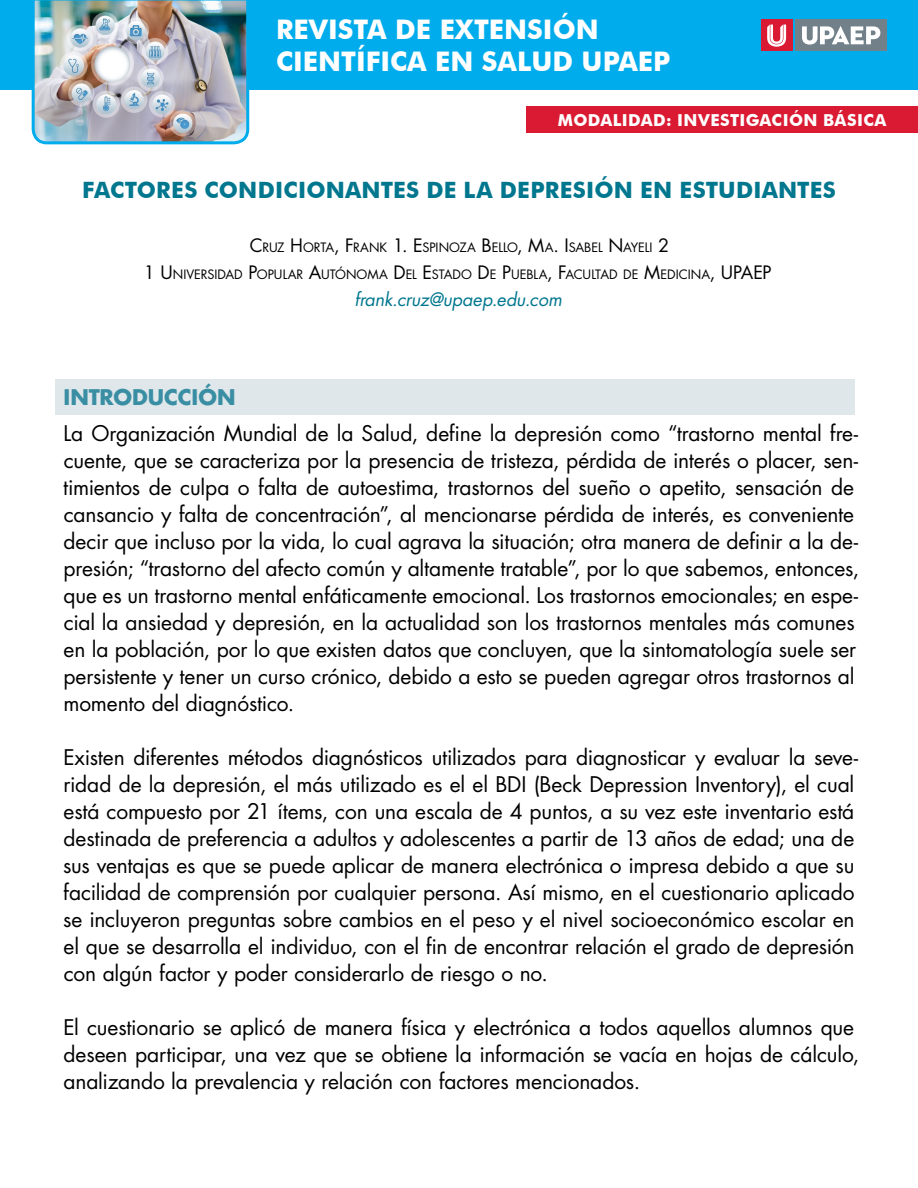
<style>
.page{position:relative;width:918px;height:1188px;background:#fff}
.page>*{position:absolute;margin:0;border:0;box-sizing:border-box;transform-origin:0 0}
.t1{font:700 27px/32.4px "Futura BT";color:#fff}
.título{font:700 22.5px "Futura BT";letter-spacing:.01em;color:#00778e}
.cuerpo{font:21px/27px "Futura Std";letter-spacing:-.005em;color:#000}
.apartado{font:700 21px "Futura Std";letter-spacing:-.005em;color:#3a8ea3}
.autores{font:italic 18px "Futura Std";letter-spacing:-.005em;color:#00778e}
.t2{font:700 16.5px "Futura BT";letter-spacing:.02em;color:#fff}
.autores-2{font:12.6px "Futura Std";letter-spacing:-.005em;color:#000}
.s1{font-size:18px}
</style>
<div class="page">
<div style="left:0;top:0;width:918px;height:90px;background:#00aceb"></div>
<img style="left:31px;top:0;width:219px;height:145px">
<div style="left:796px;top:20px;width:91px;height:31px;background:#72808a"></div>
<svg style="left:802px;top:26px;width:78px;height:19px"></svg>
<div style="left:761px;top:20px;width:31px;height:31px;background:#da1a32"></div>
<svg style="left:767px;top:25px;width:19px;height:22px"></svg>
<div style="left:527px;top:106px;width:391px;height:27px;background:#da1a32"></div>
<div style="left:56px;top:379px;width:799px;height:36px;background:#e0e7eb"></div>
<p class="t1" style="left:276px;top:13px;width:396px">REVISTA DE EXTENSIÓN<br>CIENTÍFICA EN SALUD UPAEP</p>
<p class="t2" style="left:558px;top:110px;width:330px">MODALIDAD: INVESTIGACIÓN BÁSICA</p>
<p class="título" style="left:82px;top:176px;width:755px">FACTORES CONDICIONANTES DE LA DEPRESIÓN EN ESTUDIANTES</p>
<p class="autores-2" style="left:250px;top:239px;width:421px"><span class="s1">C</span>RUZ <span class="s1">H</span>ORTA<span class="s1">, F</span>RANK <span class="s1">1. E</span>SPINOZA <span class="s1">B</span>ELLO<span class="s1">, M</span>A<span class="s1">. I</span> SABEL <span class="s1">N</span>AYELI <span class="s1">2</span></p>
<p class="autores-2" style="left:144px;top:266px;width:629px"><span class="s1">1 U</span> NIVERSIDAD <span class="s1">P</span>OPULAR <span class="s1">A</span>UTÓNOMA <span class="s1">D</span> EL <span class="s1">E</span>STADO <span class="s1">D</span> E <span class="s1">P</span>UEBLA<span class="s1">, F</span>ACULTAD DE <span class="s1">M</span>EDICINA<span class="s1">, UPAEP</span></p>
<p class="autores" style="left:355px;top:288px;width:209px">frank.cruz@upaep.edu.com</p>
<p class="apartado" style="left:64px;top:383px;width:173px">INTRODUCCIÓN</p>
<p class="cuerpo" style="left:63px;top:420px;width:798px">La Organización Mundial de la Salud, define la depresión como “trastorno mental fre&shy;cuente, que se caracteriza por la presencia de tristeza, pérdida de interés o placer, sen&shy;timientos de culpa o falta de autoestima, trastornos del sueño o apetito, sensación de cansancio y falta de concentración”, al mencionarse pérdida de interés, es conveniente decir que incluso por la vida, lo cual agrava la situación; otra manera de definir a la de&shy;presión; “trastorno del afecto común y altamente tratable”, por lo que sabemos, entonces, que es un trastorno mental enfáticamente emocional. Los trastornos emocionales; en espe&shy;cial la ansiedad y depresión, en la actualidad son los trastornos mentales más comunes en la población, por lo que existen datos que concluyen, que la sintomatología suele ser persistente y tener un curso crónico, debido a esto se pueden agregar otros trastornos al momento del diagnóstico.</p>
<p class="cuerpo" style="left:63px;top:744px;width:797px">Existen diferentes métodos diagnósticos utilizados para diagnosticar y evaluar la seve&shy;ridad de la depresión, el más utilizado es el el BDI (Beck Depression Inventory), el cual está compuesto por 21 ítems, con una escala de 4 puntos, a su vez este inventario está destinada de preferencia a adultos y adolescentes a partir de 13 años de edad; una de sus ventajas es que se puede aplicar de manera electrónica o impresa debido a que su facilidad de comprensión por cualquier persona. Así mismo, en el cuestionario aplicado se incluyeron preguntas sobre cambios en el peso y el nivel socioeconómico escolar en el que se desarrolla el individuo, con el fin de encontrar relación el grado de depresión con algún factor y poder considerarlo de riesgo o no.</p>
<p class="cuerpo" style="left:63px;top:1014px;width:797px">El cuestionario se aplicó de manera física y electrónica a todos aquellos alumnos que deseen participar, una vez que se obtiene la información se vacía en hojas de cálculo, analizando la prevalencia y relación con factores mencionados.</p>
</div>
